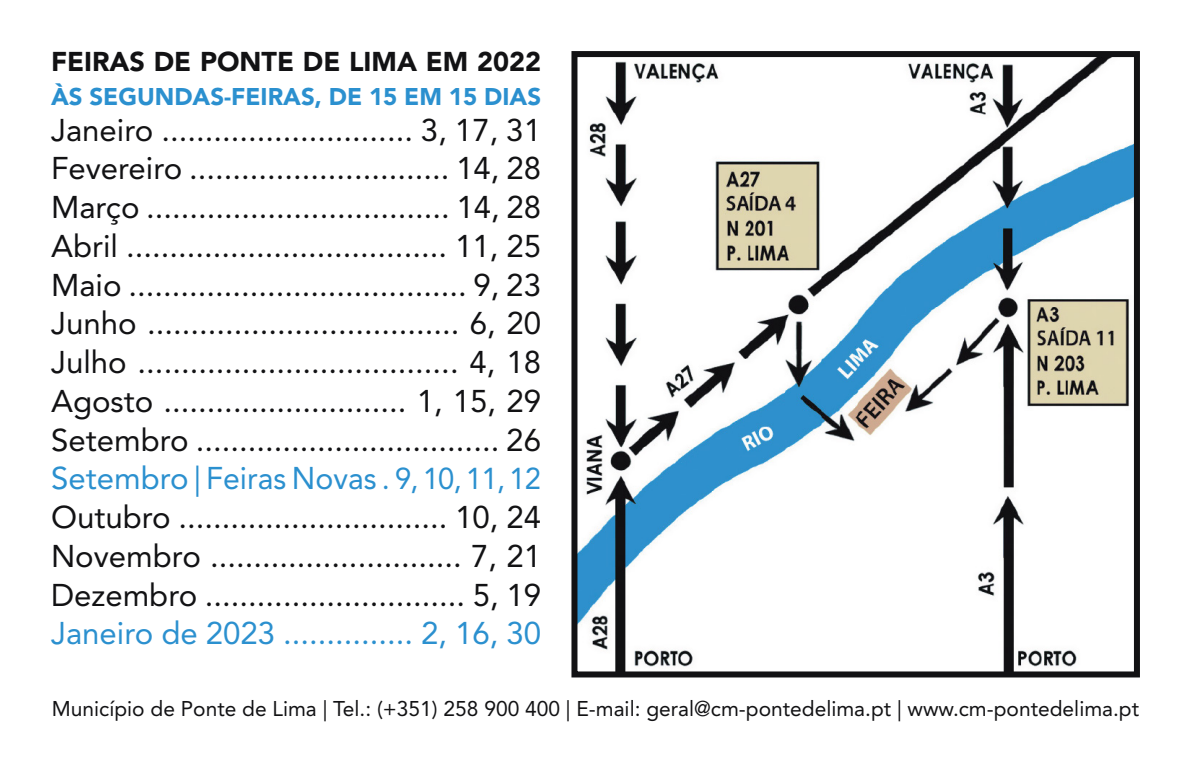
<style>
.page{position:relative;width:1191px;height:766px;background:#fff}
.page>*{position:absolute;margin:0;border:0;box-sizing:border-box;transform-origin:0 0}
.t1{font:31.2px/38.7px "Avenir LT Std";color:#121214;text-align:justify}
.t2{font:31.2px "Avenir LT Std";color:#2b90cf}
.t3{font:900 27px "Avenir LT Std";color:#121214}
.t4{font:900 24px "Avenir LT Std";color:#2b90cf}
.t5{font:21.3px "Avenir LT Std";color:#121214}
.s1{color:#2b90cf}
.s2{font-size:30px;color:#2b90cf}
</style>
<div class="page">
<svg style="left:571px;top:51px;width:569px;height:627px"></svg>
<p class="t3" style="left:51px;top:46px;width:491px">FEIRAS DE PONTE DE LIMA EM 2022</p>
<p class="t4" style="left:51px;top:82px;width:491px">ÀS SEGUNDAS-FEIRAS, DE 15 EM 15 DIAS</p>
<p class="t1" style="left:51px;top:111px;width:491px">Janeiro ............................. 3, 17, 31<br>Fevereiro .............................. 14, 28<br>Março ................................... 14, 28<br>Abril ..................................... 11, 25<br>Maio ....................................... 9, 23<br>Junho .................................... 6, 20<br>Julho ..................................... 4, 18<br>Agosto ............................ 1, 15, 29<br>Setembro ................................... 26<br><span class="s1">Setembro | Feiras Novas</span> <span class="s2">. 9, 10, 11, 12<br></span>Outubro ............................... 10, 24<br>Novembro ............................. 7, 21<br>Dezembro .............................. 5, 19</p>
<p class="t2" style="left:51px;top:615px;width:491px">Janeiro de 2023 ............... 2, 16, 30</p>
<p class="t5" style="left:52px;top:696px;width:1088px">Município de Ponte de Lima | Tel.: (+351) 258 900 400 | E-mail: geral@cm-pontedelima.pt | www.cm-pontedelima.pt</p>
</div>
